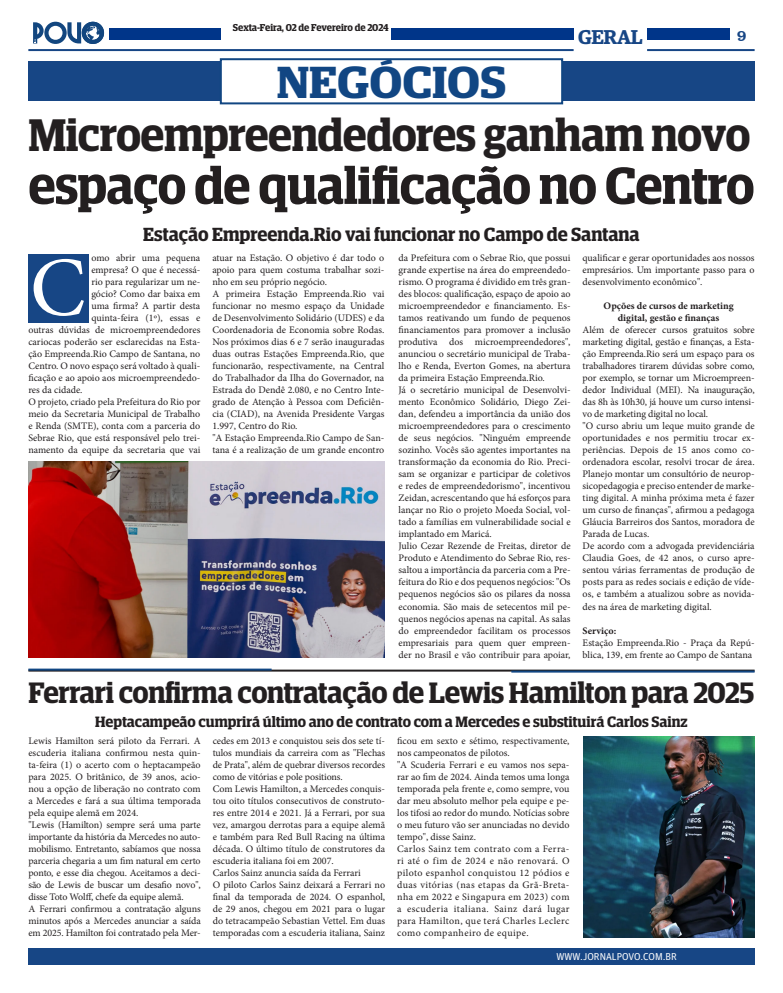
<style>
.page{position:relative;width:783px;height:993px;background:#fff}
.page>*{position:absolute;margin:0;border:0;box-sizing:border-box;transform-origin:0 0}
.t1{font:83.8px "Minion Pro";color:#fff}
.t2{font:600 52.1px "Guardian Egyptian Display";letter-spacing:-.01em;color:#231f20}
.t3{font:600 45.7px "Guardian Egyptian Display";letter-spacing:-.015em;color:#231f20}
.t4{font:600 45px "Guardian Egyptian Display";color:#114683;scale:1.1 1}
.t5{font:600 29.5px "Guardian Egyptian Display";letter-spacing:-.01em;color:#231f20}
.t6{font:600 20px "Guardian Egyptian";letter-spacing:-.02em;color:#174685}
.t7{font:600 19px "Guardian Egyptian Display";color:#231f20}
.t8{font:16px "Clarendon BT";color:#174685}
.t9{font:600 15px "Guardian Egyptian Display";letter-spacing:-.005em;color:#231f20}
.t10{font:10px/12px "Minion Pro";color:#231f20;text-align:justify}
.t11{font:700 10px "Minion Pro";color:#231f20}
.t12{font:600 10px "Guardian Egyptian Display";letter-spacing:-.01em;color:#231f20}
.t13{font:10px "Guardian Agate Sans G1 D Regular";color:#fff}
</style>
<div class="page">
<div style="left:28px;top:947px;width:726px;height:17px;background:#174685"></div>
<svg style="left:33px;top:22px;width:71px;height:22px"></svg>
<div style="left:391px;top:28px;width:182px;height:12px;background:#003589"></div>
<div style="left:647px;top:28px;width:82px;height:12px;background:#003589"></div>
<hr style="left:647px;top:49px;width:107px;height:2px;background:#174685">
<hr style="left:28px;top:49px;width:545px;height:2px;background:#174685">
<div style="left:109px;top:28px;width:112px;height:12px;background:#003589"></div>
<div style="left:28px;top:61px;width:726px;height:40px;background:#174685"></div>
<div style="left:221px;top:59px;width:341px;height:44px;background:#fff"></div>
<div style="left:220px;top:58px;width:343px;height:46px;border:2px solid #114682"></div>
<hr style="left:28px;top:669px;width:726px;height:2px;background:#231f20">
<hr style="left:28px;top:668px;width:243px;height:2px;background:#114683">
<hr style="left:511px;top:670px;width:243px;height:2px;background:#114683">
<img style="left:28px;top:461px;width:356px;height:196px">
<div style="left:28px;top:254px;width:61px;height:68px;background:#174685"></div>
<img style="left:583px;top:736px;width:171px;height:200px">
<p class="t12" style="left:233px;top:22px;width:157px">Sexta-Feira, 02 de Fevereiro de 2024</p>
<p class="t4" style="left:276px;top:57px;width:210px">NEGÓCIOS</p>
<h3 class="t6" style="left:578px;top:22px;width:66px">GERAL</h3>
<h3 class="t8" style="left:736px;top:25px;width:11px">9</h3>
<p class="t3" style="left:28px;top:110px;width:723px">Microempreendedores ganham novo</p>
<p class="t2" style="left:28px;top:157px;width:727px">espaço de qualificação no Centro</p>
<p class="t7" style="left:143px;top:223px;width:498px">Estação Empreenda.Rio vai funcionar no Campo de Santana</p>
<p class="t10" style="left:91px;top:252px;width:110px">omo abrir uma pequena</p>
<p class="t10" style="left:91px;top:264px;width:110px">empresa? O que é necessá-</p>
<p class="t10" style="left:91px;top:276px;width:110px">rio para regularizar um ne-</p>
<p class="t10" style="left:91px;top:288px;width:110px">gócio? Como dar baixa em</p>
<p class="t10" style="left:91px;top:300px;width:110px">uma firma? A partir desta</p>
<p class="t10" style="left:91px;top:312px;width:110px">quinta-feira (1º), essas e</p>
<p class="t10" style="left:28px;top:324px;width:173px">outras dúvidas de microempreendedores</p>
<p class="t10" style="left:28px;top:336px;width:173px">cariocas poderão ser esclarecidas na Esta-</p>
<p class="t10" style="left:28px;top:348px;width:173px">ção Empreenda.Rio Campo de Santana, no</p>
<p class="t10" style="left:28px;top:360px;width:173px">Centro. O novo espaço será voltado à quali-</p>
<p class="t10" style="left:28px;top:372px;width:173px">ficação e ao apoio aos microempreendedo-</p>
<p class="t10" style="left:28px;top:384px;width:56px">res da cidade.</p>
<p class="t10" style="left:28px;top:396px;width:173px">O projeto, criado pela Prefeitura do Rio por meio da Secretaria Municipal de Trabalho e Renda (SMTE), conta com a parceria do Sebrae Rio, que está responsável pelo trei&shy;namento da equipe da secretaria que vai</p>
<p class="t1" style="left:30px;top:232px;width:57px">C</p>
<p class="t10" style="left:398px;top:252px;width:173px">da Prefeitura com o Sebrae Rio, que possui grande expertise na área do empreendedo&shy;rismo. O programa é dividido em três gran&shy;des blocos: qualificação, espaço de apoio ao microempreendedor e financiamento. Es&shy;tamos reativando um fundo de pequenos financiamentos para promover a inclusão produtiva dos microempreendedores", anunciou o secretário municipal de Traba&shy;lho e Renda, Everton Gomes, na abertura da primeira Estação Empreenda.Rio.</p>
<p class="t10" style="left:398px;top:384px;width:173px">Já o secretário municipal de Desenvolvi&shy;mento Econômico Solidário, Diego Zei&shy;dan, defendeu a importância da união dos microempreendedores para o crescimento de seus negócios. "Ninguém empreende sozinho. Vocês são agentes importantes na transformação da economia do Rio. Preci&shy;sam se organizar e participar de coletivos e redes de empreendedorismo", incentivou Zeidan, acrescentando que há esforços para lançar no Rio o projeto Moeda Social, vol&shy;tado a famílias em vulnerabilidade social e implantado em Maricá.</p>
<p class="t10" style="left:398px;top:540px;width:173px">Julio Cezar Rezende de Freitas, diretor de Produto e Atendimento do Sebrae Rio, res&shy;saltou a importância da parceria com a Pre&shy;feitura do Rio e dos pequenos negócios: "Os pequenos negócios são os pilares da nossa economia. São mais de setecentos mil pe&shy;quenos negócios apenas na capital. As salas do empreendedor facilitam os processos empresariais para quem quer empreen&shy;der no Brasil e vão contribuir para apoiar,</p>
<p class="t10" style="left:212px;top:252px;width:173px">atuar na Estação. O objetivo é dar todo o apoio para quem costuma trabalhar sozi&shy;nho em seu próprio negócio.</p>
<p class="t10" style="left:212px;top:288px;width:173px">A primeira Estação Empreenda.Rio vai funcionar no mesmo espaço da Unidade de Desenvolvimento Solidário (UDES) e da Coordenadoria de Economia sobre Rodas.<br>Nos próximos dias 6 e 7 serão inauguradas duas outras Estações Empreenda.Rio, que funcionarão, respectivamente, na Central do Trabalhador da Ilha do Governador, na Estrada do Dendê 2.080, e no Centro Inte&shy;grado de Atenção à Pessoa com Deficiên&shy;cia (CIAD), na Avenida Presidente Vargas 1.997, Centro do Rio.</p>
<p class="t10" style="left:212px;top:432px;width:173px">"A Estação Empreenda.Rio Campo de San&shy;tana é a realização de um grande encontro</p>
<p class="t10" style="left:582px;top:252px;width:173px">qualificar e gerar oportunidades aos nossos empresários. Um importante passo para o desenvolvimento econômico".</p>
<p class="t11" style="left:603px;top:299px;width:131px">Opções de cursos de marketing</p>
<p class="t11" style="left:617px;top:311px;width:103px">digital, gestão e finanças</p>
<p class="t10" style="left:582px;top:324px;width:173px">Além de oferecer cursos gratuitos sobre marketing digital, gestão e finanças, a Esta&shy;ção Empreenda.Rio será um espaço para os trabalhadores tirarem dúvidas sobre como, por exemplo, se tornar um Microempreen&shy;dedor Individual (MEI). Na inauguração, das 8h às 10h30, já houve um curso intensi&shy;vo de marketing digital no local.</p>
<p class="t10" style="left:582px;top:420px;width:173px">"O curso abriu um leque muito grande de oportunidades e nos permitiu trocar ex&shy;periências. Depois de 15 anos como co&shy;ordenadora escolar, resolvi trocar de área.<br>Planejo montar um consultório de neurop&shy;sicopedagogia e preciso entender de marke&shy;ting digital. A minha próxima meta é fazer um curso de finanças", afirmou a pedagoga Gláucia Barreiros dos Santos, moradora de Parada de Lucas.</p>
<p class="t10" style="left:582px;top:540px;width:173px">De acordo com a advogada previdenciária Claudia Goes, de 42 anos, o curso apre&shy;sentou várias ferramentas de produção de posts para as redes sociais e edição de víde&shy;os, e também a atualizou sobre as novida&shy;des na área de marketing digital.</p>
<p class="t11" style="left:582px;top:623px;width:35px">Serviço:</p>
<p class="t10" style="left:582px;top:636px;width:173px">Estação Empreenda.Rio - Praça da Repú&shy;blica, 139, em frente ao Campo de Santana</p>
<p class="t5" style="left:28px;top:676px;width:727px">Ferrari confirma contratação de Lewis Hamilton para 2025</p>
<p class="t9" style="left:95px;top:712px;width:593px">Heptacampeão cumprirá último ano de contrato com a Mercedes e substituirá Carlos Sainz</p>
<p class="t10" style="left:28px;top:734px;width:174px">Lewis Hamilton será piloto da Ferrari. A escuderia italiana confirmou nesta quin&shy;ta-feira (1) o acerto com o heptacampeão para 2025. O britânico, de 39 anos, acio&shy;nou a opção de liberação no contrato com a Mercedes e fará a sua última temporada pela equipe alemã em 2024.</p>
<p class="t10" style="left:28px;top:818px;width:174px">"Lewis (Hamilton) sempre será uma parte importante da história da Mercedes no auto&shy;mobilismo. Entretanto, sabíamos que nossa parceria chegaria a um fim natural em certo ponto, e esse dia chegou. Aceitamos a deci&shy;são de Lewis de buscar um desafio novo", disse Toto Wolff, chefe da equipe alemã.</p>
<p class="t10" style="left:28px;top:902px;width:174px">A Ferrari confirmou a contratação alguns minutos após a Mercedes anunciar a saída em 2025. Hamilton foi contratado pela Mer-</p>
<p class="t10" style="left:213px;top:734px;width:174px">cedes em 2013 e conquistou seis dos sete tí&shy;tulos mundiais da carreira com as "Flechas de Prata", além de quebrar diversos recordes como de vitórias e pole positions.</p>
<p class="t10" style="left:213px;top:782px;width:174px">Com Lewis Hamilton, a Mercedes conquis&shy;tou oito títulos consecutivos de construto&shy;res entre 2014 e 2021. Já a Ferrari, por sua vez, amargou derrotas para a equipe alemã e também para Red Bull Racing na última década. O último título de construtores da escuderia italiana foi em 2007.</p>
<p class="t10" style="left:213px;top:866px;width:150px">Carlos Sainz anuncia saída da Ferrari</p>
<p class="t10" style="left:213px;top:878px;width:174px">O piloto Carlos Sainz deixará a Ferrari no final da temporada de 2024. O espanhol, de 29 anos, chegou em 2021 para o lugar do tetracampeão Sebastian Vettel. Em duas temporadas com a escuderia italiana, Sainz</p>
<p class="t10" style="left:397px;top:734px;width:174px">ficou em sexto e sétimo, respectivamente, nos campeonatos de pilotos.</p>
<p class="t10" style="left:397px;top:758px;width:174px">"A Scuderia Ferrari e eu vamos nos sepa&shy;rar ao fim de 2024. Ainda temos uma longa temporada pela frente e, como sempre, vou dar meu absoluto melhor pela equipe e pe&shy;los tifosi ao redor do mundo. Notícias sobre o meu futuro vão ser anunciadas no devido tempo", disse Sainz.</p>
<p class="t10" style="left:397px;top:842px;width:174px">Carlos Sainz tem contrato com a Ferra&shy;ri até o fim de 2024 e não renovará. O piloto espanhol conquistou 12 pódios e duas vitórias (nas etapas da Grã-Breta&shy;nha em 2022 e Singapura em 2023) com a escuderia italiana. Sainz dará lugar para Hamilton, que terá Charles Leclerc como companheiro de equipe.</p>
<p class="t13" style="left:556px;top:949px;width:122px">WWW.JORNALPOVO.COM.BR</p>
</div>
